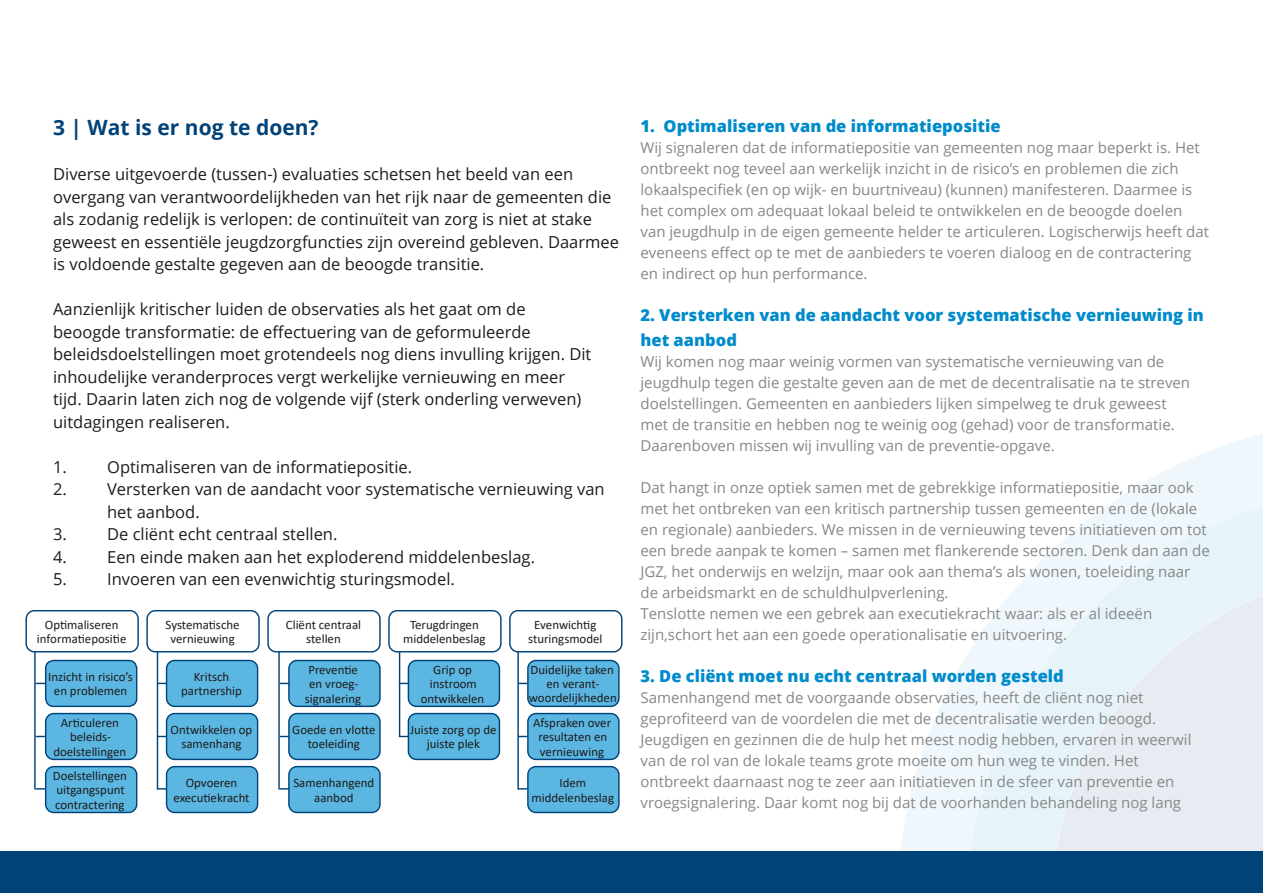
<style>
.page{position:relative;width:1263px;height:893px;background:#fff}
.page>*{position:absolute;margin:0;border:0;box-sizing:border-box;transform-origin:0 0}
.t1{font:700 21px "Open Sans";color:#004379}
.t2{font:16.5px/22.5px "Open Sans";color:#1c1d1b}
.t3{font:16.5px/22.5px "Open Sans";color:#1d1d1b}
.t4{font:800 16.5px/25.5px "Open Sans";color:#008bcb}
.t5{font:15px/21px "Open Sans";color:#878787}
.t6{font:12.9px/14.2px "Calibri";color:#1d1d1b;text-align:center}
</style>
<div class="page">
<svg style="left:901px;top:434px;width:362px;height:417px"></svg>
<svg style="left:967px;top:488px;width:296px;height:363px;fill:#eff7fc"></svg>
<div style="left:1051px;top:572px;width:212px;height:279px;background:#e6ecf1"></div>
<div style="left:0;top:851px;width:1263px;height:42px;background:#004379"></div>
<hr style="left:34px;top:651px;width:2px;height:138px;background:#004379">
<div style="left:26px;top:610px;width:113px;height:42px;border:1px solid #004379;border-radius:8px"></div>
<div style="left:46px;top:660px;width:91px;height:46px;background:#5cb6e2;border-radius:8px"></div>
<div style="left:45px;top:660px;width:92px;height:47px;border:1px solid #004379;border-radius:8px"></div>
<div style="left:167px;top:660px;width:91px;height:46px;background:#5cb6e2;border-radius:8px"></div>
<div style="left:166px;top:660px;width:92px;height:47px;border:1px solid #004379;border-radius:8px"></div>
<div style="left:289px;top:660px;width:91px;height:46px;background:#5cb6e2;border-radius:8px"></div>
<div style="left:288px;top:660px;width:93px;height:47px;border:1px solid #004379;border-radius:8px"></div>
<div style="left:528px;top:660px;width:91px;height:46px;background:#5cb6e2;border-radius:8px"></div>
<div style="left:527px;top:660px;width:93px;height:47px;border:1px solid #004379;border-radius:8px"></div>
<div style="left:408px;top:660px;width:91px;height:46px;background:#5cb6e2;border-radius:8px"></div>
<div style="left:408px;top:660px;width:92px;height:47px;border:1px solid #004379;border-radius:8px"></div>
<div style="left:46px;top:713px;width:91px;height:46px;background:#5cb6e2;border-radius:8px"></div>
<div style="left:45px;top:713px;width:92px;height:47px;border:1px solid #004379;border-radius:8px"></div>
<div style="left:167px;top:713px;width:91px;height:46px;background:#5cb6e2;border-radius:8px"></div>
<div style="left:166px;top:713px;width:92px;height:47px;border:1px solid #004379;border-radius:8px"></div>
<div style="left:289px;top:713px;width:91px;height:46px;background:#5cb6e2;border-radius:8px"></div>
<div style="left:288px;top:713px;width:93px;height:47px;border:1px solid #004379;border-radius:8px"></div>
<div style="left:528px;top:713px;width:91px;height:46px;background:#5cb6e2;border-radius:8px"></div>
<div style="left:527px;top:713px;width:93px;height:47px;border:1px solid #004379;border-radius:8px"></div>
<div style="left:408px;top:713px;width:91px;height:46px;background:#5cb6e2;border-radius:8px"></div>
<div style="left:408px;top:713px;width:92px;height:47px;border:1px solid #004379;border-radius:8px"></div>
<div style="left:46px;top:767px;width:91px;height:45px;background:#5cb6e2;border-radius:8px"></div>
<div style="left:45px;top:766px;width:92px;height:47px;border:1px solid #004379;border-radius:8px"></div>
<div style="left:167px;top:767px;width:91px;height:45px;background:#5cb6e2;border-radius:8px"></div>
<div style="left:166px;top:766px;width:92px;height:47px;border:1px solid #004379;border-radius:8px"></div>
<div style="left:289px;top:767px;width:91px;height:45px;background:#5cb6e2;border-radius:8px"></div>
<div style="left:288px;top:766px;width:93px;height:47px;border:1px solid #004379;border-radius:8px"></div>
<div style="left:528px;top:767px;width:91px;height:45px;background:#5cb6e2;border-radius:8px"></div>
<div style="left:527px;top:766px;width:93px;height:47px;border:1px solid #004379;border-radius:8px"></div>
<div style="left:146px;top:610px;width:114px;height:42px;border:1px solid #004379;border-radius:8px"></div>
<div style="left:267px;top:610px;width:114px;height:42px;border:1px solid #004379;border-radius:8px"></div>
<div style="left:388px;top:610px;width:114px;height:42px;border:1px solid #004379;border-radius:8px"></div>
<div style="left:509px;top:610px;width:113px;height:42px;border:1px solid #004379;border-radius:8px"></div>
<hr style="left:157px;top:651px;width:1px;height:138px;background:#004379">
<hr style="left:278px;top:651px;width:2px;height:138px;background:#004379">
<hr style="left:399px;top:651px;width:1px;height:85px;background:#004379">
<hr style="left:517px;top:651px;width:2px;height:138px;background:#004379">
<h1 class="t1" style="left:53px;top:113px;width:267px">3 | Wat is er nog te doen?</h1>
<p class="t2" style="left:53px;top:162px;width:567px">Diverse uitgevoerde (tussen-) evaluaties schetsen het beeld van een overgang van verantwoordelijkheden van het rijk naar de gemeenten die als zodanig redelijk is verlopen: de continuïteit van zorg is niet at stake geweest en essentiële jeugdzorgfuncties zijn overeind gebleven. Daarmee is voldoende gestalte gegeven aan de beoogde transitie.</p>
<p class="t2" style="left:53px;top:297px;width:540px">Aanzienlijk kritischer luiden de observaties als het gaat om de beoogde transformatie: de effectuering van de geformuleerde beleidsdoelstellingen moet grotendeels nog diens invulling krijgen. Dit inhoudelijke veranderproces vergt werkelijke vernieuwing en meer tijd. Daarin laten zich nog de volgende vijf (sterk onderling verweven) uitdagingen realiseren.</p>
<p class="t3" style="left:53px;top:455px;width:15px">1.</p>
<p class="t3" style="left:107px;top:455px;width:307px">Optimaliseren van de informatiepositie.</p>
<p class="t3" style="left:53px;top:478px;width:15px">2.</p>
<p class="t3" style="left:107px;top:478px;width:499px">Versterken van de aandacht voor systematische vernieuwing van het aanbod.</p>
<p class="t3" style="left:53px;top:523px;width:15px">3.</p>
<p class="t3" style="left:107px;top:523px;width:232px">De cliënt echt centraal stellen.</p>
<p class="t3" style="left:53px;top:545px;width:15px">4.</p>
<p class="t3" style="left:107px;top:545px;width:429px">Een einde maken aan het exploderend middelenbeslag.</p>
<p class="t3" style="left:53px;top:568px;width:15px">5.</p>
<p class="t3" style="left:107px;top:568px;width:349px">Invoeren van een evenwichtig sturingsmodel.</p>
<p class="t6" style="left:37px;top:617px;width:91px">Optimaliseren informatiepositie</p>
<p class="t6" style="left:48px;top:669px;width:86px">Inzicht in risico’s en problemen</p>
<p class="t6" style="left:181px;top:669px;width:62px">Kritsch partnership</p>
<p class="t6" style="left:305px;top:662px;width:58px">Preventie en vroeg&shy;signalering</p>
<p class="t6" style="left:529px;top:662px;width:89px">Duidelijke taken en verant&shy;woordelijkheden</p>
<p class="t6" style="left:166px;top:617px;width:75px">Systematische vernieuwing</p>
<p class="t6" style="left:286px;top:617px;width:77px">Cliënt centraal stellen</p>
<p class="t6" style="left:403px;top:617px;width:84px">Terugdringen middelenbeslag</p>
<p class="t6" style="left:528px;top:617px;width:76px">Evenwichtig sturingsmodel</p>
<p class="t6" style="left:421px;top:662px;width:65px">Grip op instroom ontwikkelen</p>
<p class="t6" style="left:53px;top:715px;width:74px">Articuleren beleids&shy;doelstellingen</p>
<p class="t6" style="left:171px;top:722px;width:83px">Ontwikkelen op samenhang</p>
<p class="t6" style="left:292px;top:722px;width:85px">Goede en vlotte toeleiding</p>
<p class="t6" style="left:533px;top:715px;width:80px">Afspraken over resultaten en vernieuwing</p>
<p class="t6" style="left:410px;top:722px;width:88px">Juiste zorg op de juiste plek</p>
<p class="t6" style="left:53px;top:768px;width:76px;text-align:left">Doelstellingen uitgangspunt contractering</p>
<p class="t6" style="left:173px;top:775px;width:78px">Opvoeren executiekracht</p>
<p class="t6" style="left:293px;top:775px;width:82px">Samenhangend aanbod</p>
<p class="t6" style="left:532px;top:775px;width:84px">Idem middelenbeslag</p>
<p class="t4" style="left:640px;top:112px;width:362px">1. Optimaliseren van de informatiepositie</p>
<p class="t5" style="left:640px;top:136px;width:570px">Wij signaleren dat de informatiepositie van gemeenten nog maar beperkt is. Het ontbreekt nog teveel aan werkelijk inzicht in de risico’s en problemen die zich lokaalspecifiek (en op wijk- en buurtniveau) (kunnen) manifesteren. Daarmee is het complex om adequaat lokaal beleid te ontwikkelen en de beoogde doelen van jeugdhulp in de eigen gemeente helder te articuleren. Logischerwijs heeft dat eveneens effect op te met de aanbieders te voeren dialoog en de contractering en indirect op hun performance.</p>
<p class="t4" style="left:640px;top:301px;width:565px">2. Versterken van de aandacht voor systematische vernieuwing in het aanbod</p>
<p class="t5" style="left:640px;top:351px;width:551px">Wij komen nog maar weinig vormen van systematische vernieuwing van de jeugdhulp tegen die gestalte geven aan de met de decentralisatie na te streven doelstellingen. Gemeenten en aanbieders lijken simpelweg te druk geweest met de transitie en hebben nog te weinig oog (gehad) voor de transformatie.<br>Daarenboven missen wij invulling van de preventie-opgave.</p>
<p class="t5" style="left:640px;top:477px;width:571px">Dat hangt in onze optiek samen met de gebrekkige informatiepositie, maar ook met het ontbreken van een kritisch partnership tussen gemeenten en de (lokale en regionale) aanbieders. We missen in de vernieuwing tevens initiatieven om tot een brede aanpak te komen – samen met flankerende sectoren. Denk dan aan de JGZ, het onderwijs en welzijn, maar ook aan thema’s als wonen, toeleiding naar de arbeidsmarkt en de schuldhulpverlening.<br>Tenslotte nemen we een gebrek aan executiekracht waar: als er al ideeën zijn,schort het aan een goede operationalisatie en uitvoering.</p>
<p class="t4" style="left:640px;top:663px;width:425px">3. De cliënt moet nu echt centraal worden gesteld</p>
<p class="t5" style="left:640px;top:687px;width:552px">Samenhangend met de voorgaande observaties, heeft de cliënt nog niet geprofiteerd van de voordelen die met de decentralisatie werden beoogd.<br>Jeugdigen en gezinnen die de hulp het meest nodig hebben, ervaren in weerwil van de rol van de lokale teams grote moeite om hun weg te vinden. Het ontbreekt daarnaast nog te zeer aan initiatieven in de sfeer van preventie en vroegsignalering. Daar komt nog bij dat de voorhanden behandeling nog lang</p>
</div>
